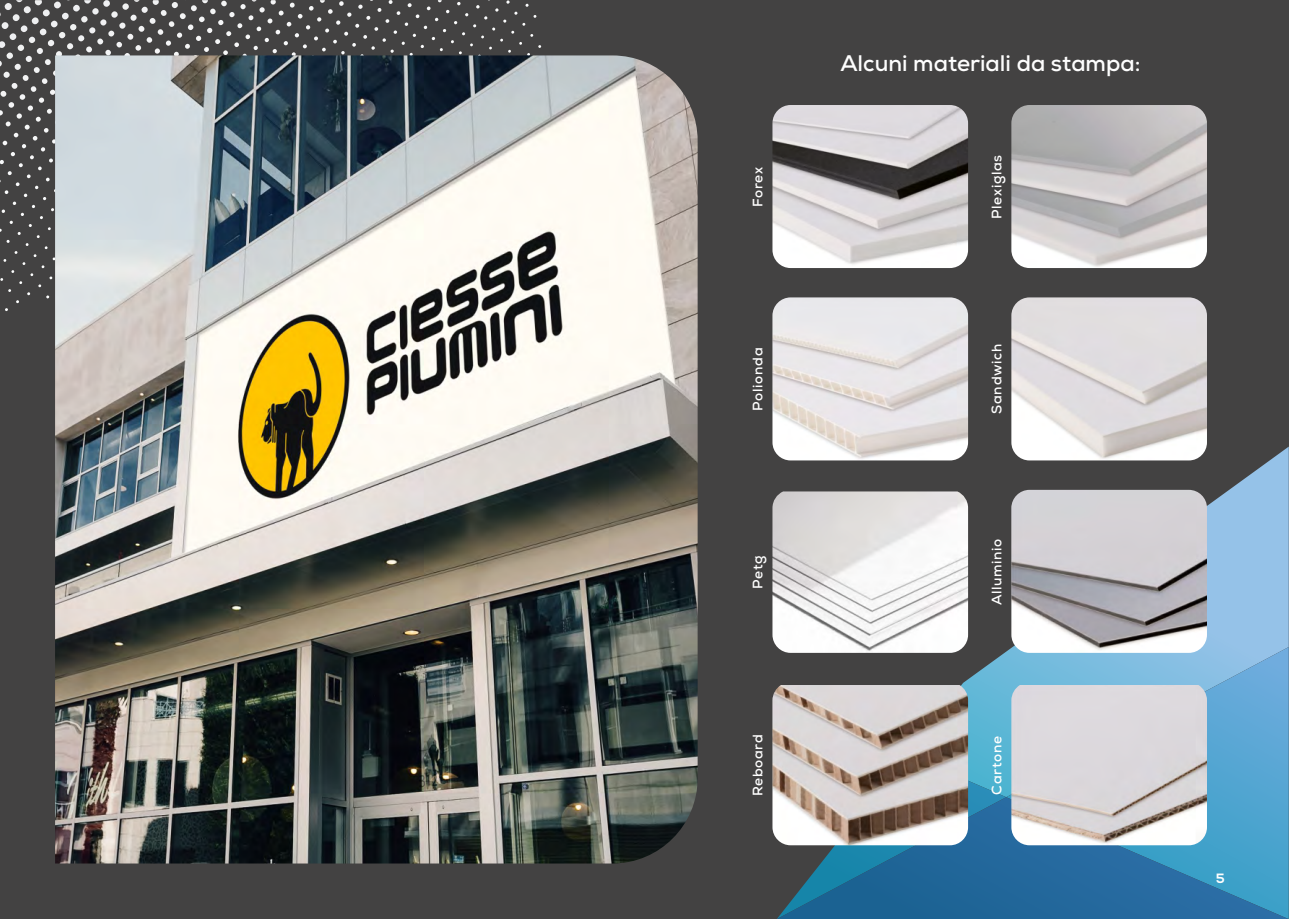
<style>
.page{position:relative;width:1289px;height:919px;background:#fff}
.page>*{position:absolute;margin:0;border:0;box-sizing:border-box;transform-origin:0 0}
.t1{font:700 22.5px "Nexa";color:#fefefe}
.t2{font:700 13.8px "Nexa";letter-spacing:.05em;color:#fefefe}
.t3{font:700 13.5px "Nexa";color:#fefefe}
</style>
<div class="page">
<div style="left:0;top:0;width:1288px;height:918px;background:#434242"></div>
<svg style="left:0;top:148px;width:55px;height:124px"></svg>
<svg style="left:0;top:0;width:542px;height:144px"></svg>
<img style="left:0;top:272px;width:53px;height:39px">
<img style="left:3px;top:139px;width:52px;height:9px">
<img style="left:3px;top:69px;width:52px;height:9px">
<img style="left:0;top:6px;width:517px;height:11px">
<svg style="left:906px;top:446px;width:382px;height:308px"></svg>
<svg style="left:968px;top:754px;width:38px;height:43px;background:#47accb"></svg>
<svg style="left:1006px;top:647px;width:282px;height:150px;background:#6eb2da"></svg>
<svg style="left:778px;top:797px;width:510px;height:121px;background:#2c75a2"></svg>
<img style="left:772px;top:297px;width:196px;height:163px;border-radius:18px">
<img style="left:1011px;top:297px;width:195px;height:163px;border-radius:18px">
<img style="left:1011px;top:490px;width:195px;height:162px;border-radius:18px">
<img style="left:1011px;top:105px;width:195px;height:163px;border-radius:18px">
<img style="left:772px;top:491px;width:196px;height:161px">
<img style="left:772px;top:685px;width:196px;height:160px">
<img style="left:1011px;top:685px;width:195px;height:160px">
<img style="left:772px;top:105px;width:196px;height:163px;border-radius:18px">
<img style="left:55px;top:55px;width:642px;height:808px">
<p class="t2" style="left:753px;top:207px;width:41px;rotate:-90deg">Forex</p>
<p class="t2" style="left:753px;top:410px;width:64px;rotate:-90deg">Polionda</p>
<p class="t2" style="left:753px;top:589px;width:35px;rotate:-90deg">Petg</p>
<p class="t2" style="left:753px;top:796px;width:63px;rotate:-90deg">Reboard</p>
<h1 class="t1" style="left:840px;top:56px;width:301px">Alcuni materiali da stampa:</h1>
<p class="t2" style="left:991px;top:219px;width:66px;rotate:-90deg">Plexiglas</p>
<p class="t2" style="left:991px;top:413px;width:71px;rotate:-90deg">Sandwich</p>
<p class="t2" style="left:991px;top:605px;width:68px;rotate:-90deg">Alluminio</p>
<p class="t2" style="left:991px;top:794px;width:60px;rotate:-90deg">Cartone</p>
<p class="t3" style="left:1216px;top:873px;width:10px">5</p>
</div>
